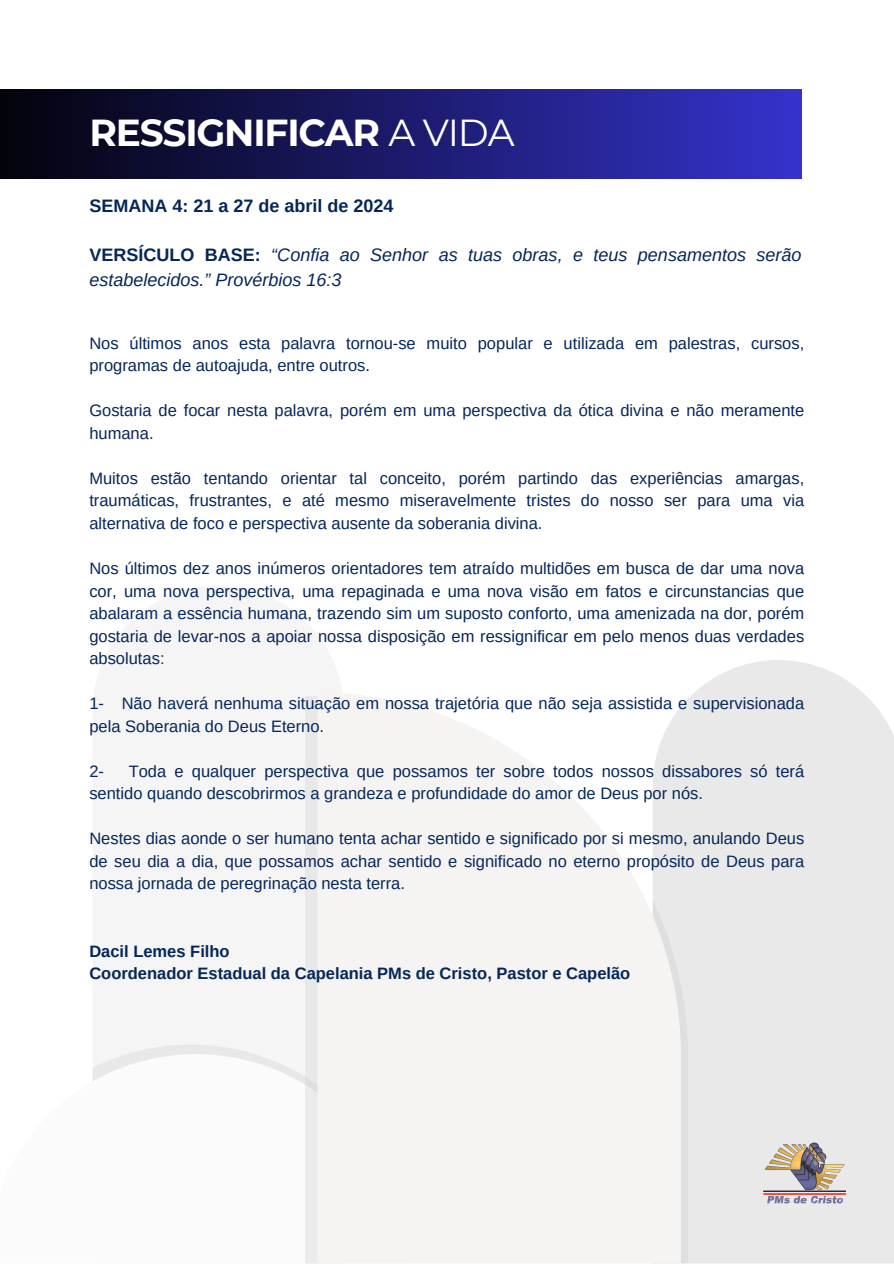
<style>
.page{position:relative;width:894px;height:1264px;background:#fff}
.page>*{position:absolute;margin:0;border:0;box-sizing:border-box;transform-origin:0 0}
.t1{font:700 37.5px "Montserrat";letter-spacing:-.03em;color:#fff}
.t2{font:italic 18px/24.8px "Arimo";color:#052659}
.t3{font:700 18px "Arimo";color:#052659}
.t4{font:16.5px/22.5px "Arimo";color:#052659}
.t5{font:700 16.5px/22.5px "Arimo";color:#052659}
.s1{font-weight:400}
.s2{font-weight:700;font-style:normal}
</style>
<div class="page">
<svg style="left:127px;top:1044px;width:128px;height:10px"></svg>
<div style="left:680px;top:660px;width:213px;height:603px;background:#e9e9e9"></div>
<svg style="left:680px;top:900px;width:7px;height:363px"></svg>
<svg style="left:92px;top:1054px;width:213px;height:31px"></svg>
<div style="left:305px;top:696px;width:12px;height:567px;background:#e8e8e8"></div>
<svg style="left:317px;top:692px;width:363px;height:571px;fill:#f5f4f2"></svg>
<img style="left:763px;top:1142px;width:82px;height:63px">
<div style="left:0;top:89px;width:801px;height:89px;background:linear-gradient(to right,#03030b,#3533cb)"></div>
<p class="t1" style="left:89px;top:110px;width:426px">RESSIGNIFICAR <span class="s1">A VIDA</span></p>
<p class="t3" style="left:89px;top:195px;width:305px">SEMANA 4: 21 a 27 de abril de 2024</p>
<h2 class="t2" style="left:89px;top:242px;width:713px"><span class="s2">VERSÍCULO BASE:</span> “Confia ao Senhor as tuas obras, e teus pensamentos serão estabelecidos.” Provérbios 16:3</h2>
<h1 class="t4" style="left:89px;top:332px;width:716px">Nos últimos anos esta palavra tornou-se muito popular e utilizada em palestras, cursos, programas de autoajuda, entre outros.</h1>
<h2 class="t4" style="left:89px;top:399px;width:716px">Gostaria de focar nesta palavra, porém em uma perspectiva da ótica divina e não meramente humana.</h2>
<p class="t4" style="left:89px;top:467px;width:716px;text-align:justify">Muitos estão tentando orientar tal conceito, porém partindo das experiências amargas, traumáticas, frustrantes, e até mesmo miseravelmente tristes do nosso ser para uma via alternativa de foco e perspectiva ausente da soberania divina.</p>
<p class="t4" style="left:89px;top:557px;width:716px;text-align:justify">Nos últimos dez anos inúmeros orientadores tem atraído multidões em busca de dar uma nova cor, uma nova perspectiva, uma repaginada e uma nova visão em fatos e circunstancias que abalaram a essência humana, trazendo sim um suposto conforto, uma amenizada na dor, porém gostaria de levar-nos a apoiar nossa disposição em ressignificar em pelo menos duas verdades absolutas:</p>
<p class="t4" style="left:89px;top:692px;width:716px">1- Não haverá nenhuma situação em nossa trajetória que não seja assistida e supervisionada pela Soberania do Deus Eterno.</p>
<p class="t4" style="left:89px;top:759px;width:16px">2-</p>
<p class="t4" style="left:89px;top:759px;width:716px;text-indent:39px">Toda e qualquer perspectiva que possamos ter sobre todos nossos dissabores só terá sentido quando descobrirmos a grandeza e profundidade do amor de Deus por nós.</p>
<p class="t4" style="left:89px;top:827px;width:716px;text-align:justify">Nestes dias aonde o ser humano tenta achar sentido e significado por si mesmo, anulando Deus de seu dia a dia, que possamos achar sentido e significado no eterno propósito de Deus para nossa jornada de peregrinação nesta terra.</p>
<p class="t5" style="left:89px;top:939px;width:542px">Dacil Lemes Filho<br>Coordenador Estadual da Capelania PMs de Cristo, Pastor e Capelão</p>
</div>
